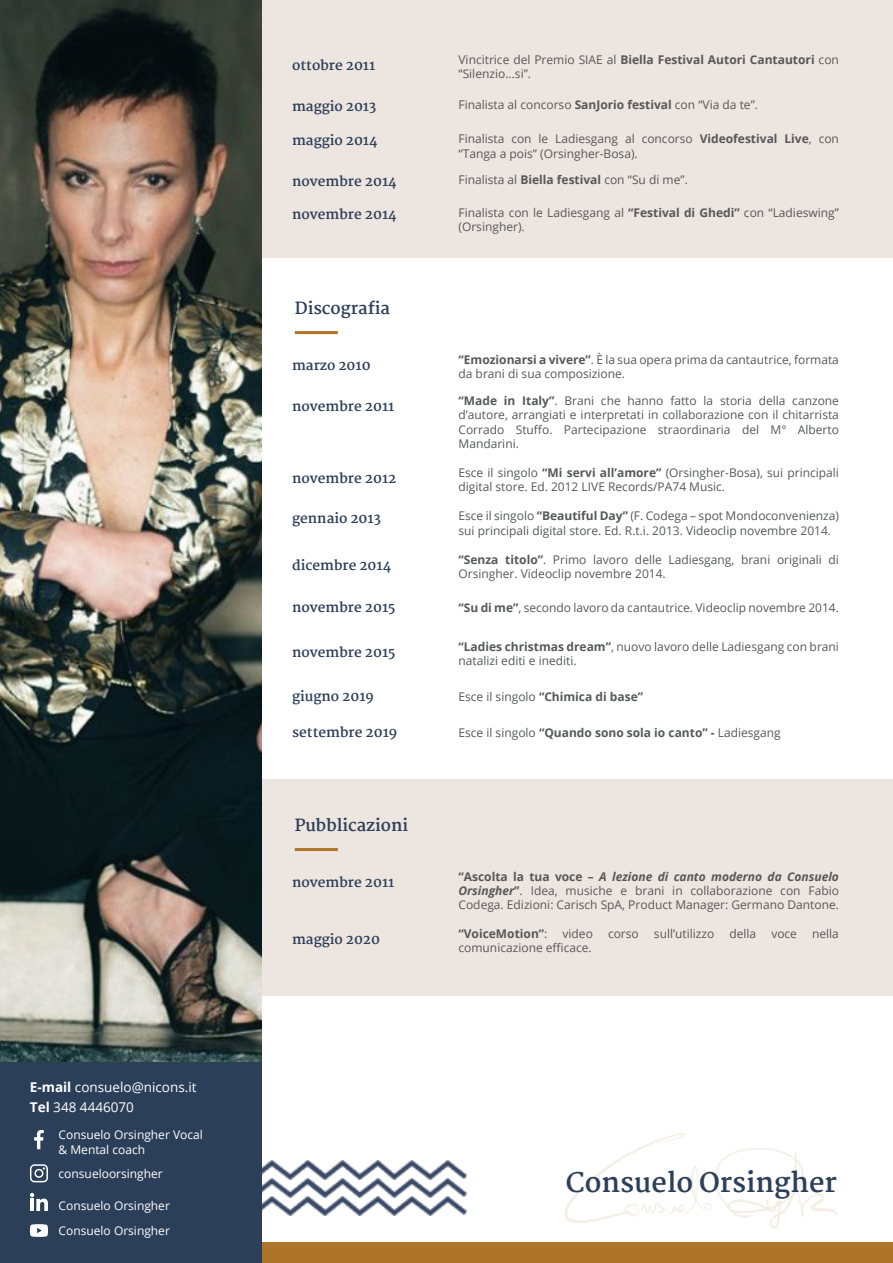
<style>
.page{position:relative;width:893px;height:1263px;background:#fff}
.page>*{position:absolute;margin:0;border:0;box-sizing:border-box;transform-origin:0 0}
.main_name_1{font:700 27px "Martel";color:#2c3f59}
.main_name_1-2{font:700 16.5px "Martel";color:#2c3f59}
.Year{font:700 13.5px "Martel";color:#2c3f59}
.text_area{font:13.5px "Open Sans";color:#fff}
.text_area-2{font:12px/14.4px "Open Sans";color:#57585a}
.text_area-3{font:700 12px "Open Sans";color:#57585a}
.text_area-4{font:12px "Open Sans";color:#fff}
.s1{font-weight:700}
.s2{font-weight:400}
.s3{font-weight:700;font-style:italic}
</style>
<div class="page">
<div style="left:0;top:779px;width:893px;height:216px;background:#ede5e0"></div>
<div style="left:0;top:0;width:893px;height:258px;background:#ede5e0"></div>
<img style="left:0;top:0;width:261px;height:1062px">
<div style="left:0;top:1242px;width:893px;height:21px;background:#ae752a"></div>
<hr style="left:295px;top:331px;width:43px;height:3px;background:#ae752a">
<hr style="left:295px;top:848px;width:43px;height:3px;background:#ae752a">
<img style="left:564px;top:1133px;width:273px;height:96px">
<img style="left:261px;top:1160px;width:206px;height:18px">
<img style="left:261px;top:1178px;width:206px;height:18px">
<img style="left:261px;top:1196px;width:206px;height:20px">
<div style="left:0;top:1062px;width:261px;height:201px;background:#2c3f59"></div>
<svg style="left:34px;top:1130px;width:10px;height:19px"></svg>
<svg style="left:30px;top:1164px;width:18px;height:18px"></svg>
<svg style="left:30px;top:1193px;width:18px;height:18px"></svg>
<svg style="left:30px;top:1224px;width:18px;height:13px"></svg>
<p class="text_area" style="left:30px;top:1078px;width:168px"><span class="s1">E-mail</span> consuelo@nicons.it</p>
<p class="text_area" style="left:30px;top:1098px;width:106px"><span class="s1">Tel</span> 348 4446070</p>
<p class="text_area-4" style="left:59px;top:1126px;width:146px">Consuelo Orsingher Vocal</p>
<p class="text_area-4" style="left:59px;top:1141px;width:88px">&amp; Mental coach</p>
<p class="text_area-4" style="left:59px;top:1165px;width:106px">consueloorsingher</p>
<p class="text_area-4" style="left:59px;top:1197px;width:113px">Consuelo Orsingher</p>
<p class="text_area-4" style="left:59px;top:1222px;width:113px">Consuelo Orsingher</p>
<p class="Year" style="left:292px;top:57px;width:85px">ottobre 2011</p>
<p class="Year" style="left:292px;top:98px;width:86px">maggio 2013</p>
<p class="Year" style="left:292px;top:132px;width:87px">maggio 2014</p>
<p class="Year" style="left:292px;top:173px;width:106px">novembre 2014</p>
<p class="Year" style="left:292px;top:206px;width:106px">novembre 2014</p>
<p class="main_name_1-2" style="left:295px;top:298px;width:97px">Discografia</p>
<p class="Year" style="left:292px;top:357px;width:80px">marzo 2010</p>
<p class="Year" style="left:292px;top:398px;width:104px">novembre 2011</p>
<p class="Year" style="left:292px;top:470px;width:106px">novembre 2012</p>
<p class="Year" style="left:292px;top:511px;width:90px">gennaio 2013</p>
<p class="Year" style="left:292px;top:557px;width:101px">dicembre 2014</p>
<p class="Year" style="left:292px;top:599px;width:105px">novembre 2015</p>
<p class="Year" style="left:292px;top:644px;width:105px">novembre 2015</p>
<p class="Year" style="left:292px;top:688px;width:84px">giugno 2019</p>
<p class="Year" style="left:292px;top:724px;width:107px">settembre 2019</p>
<p class="main_name_1-2" style="left:295px;top:815px;width:115px">Pubblicazioni</p>
<p class="Year" style="left:292px;top:874px;width:104px">novembre 2011</p>
<p class="Year" style="left:292px;top:931px;width:89px">maggio 2020</p>
<p class="text_area-2" style="left:458px;top:52px;width:382px">Vincitrice del Premio SIAE al <span class="s1">Biella Festival Autori Cantautori</span> con “Silenzio...si”.</p>
<p class="text_area-2" style="left:458px;top:97px;width:301px">Finalista al concorso <span class="s1">SanJorio festival</span> con “Via da te”.</p>
<p class="text_area-2" style="left:458px;top:132px;width:382px">Finalista con le Ladiesgang al concorso <span class="s1">Videofestival Live</span>, con “Tanga a pois” (Orsingher-Bosa).</p>
<p class="text_area-2" style="left:458px;top:172px;width:231px">Finalista al <span class="s1">Biella festival</span> con “Su di me”.</p>
<p class="text_area-2" style="left:458px;top:205px;width:382px">Finalista con le Ladiesgang al <span class="s1">“Festival di Ghedi”</span> con “Ladieswing” (Orsingher).</p>
<p class="text_area-2" style="left:458px;top:352px;width:382px"><span class="s1">“Emozionarsi a vivere”</span>. È la sua opera prima da cantautrice, formata da brani di sua composizione.</p>
<p class="text_area-2" style="left:458px;top:393px;width:382px;text-align:justify"><span class="s1">“Made in Italy”</span>. Brani che hanno fatto la storia della canzone d’autore, arrangiati e interpretati in collaborazione con il chitarrista Corrado Stuffo. Partecipazione straordinaria del M° Alberto Mandarini.</p>
<p class="text_area-2" style="left:458px;top:465px;width:382px">Esce il singolo <span class="s1">“Mi servi all’amore”</span> (Orsingher-Bosa), sui principali digital store. Ed. 2012 LIVE Records/PA74 Music.</p>
<p class="text_area-2" style="left:458px;top:508px;width:382px">Esce il singolo <span class="s1">“Beautiful Day”</span> (F. Codega – spot Mondoconvenienza) sui principali digital store. Ed. R.t.i. 2013. Videoclip novembre 2014.</p>
<p class="text_area-2" style="left:458px;top:552px;width:382px"><span class="s1">“Senza titolo”</span>. Primo lavoro delle Ladiesgang, brani originali di<br>Orsingher. Videoclip novembre 2014.</p>
<p class="text_area-2" style="left:458px;top:600px;width:382px"><span class="s1">“Su di me”</span>, secondo lavoro da cantautrice. Videoclip novembre 2014.</p>
<p class="text_area-2" style="left:458px;top:639px;width:382px"><span class="s1">“Ladies christmas dream”</span>, nuovo lavoro delle Ladiesgang con brani natalizi editi e inediti.</p>
<p class="text_area-3" style="left:458px;top:688px;width:186px"><span class="s2">Esce il singolo</span> “Chimica di base”</p>
<p class="text_area-3" style="left:458px;top:724px;width:324px"><span class="s2">Esce il singolo</span> “Quando sono sola io canto” - <span class="s2">Ladiesgang</span></p>
<p class="text_area-2" style="left:458px;top:869px;width:382px;text-align:justify"><span class="s1">“Ascolta la tua voce –</span> <span class="s3">A lezione di canto moderno da Consuelo Orsingher</span><span class="s1">”</span>. Idea, musiche e brani in collaborazione con Fabio Codega. Edizioni: Carisch SpA, Product Manager: Germano Dantone.</p>
<p class="text_area-3" style="left:458px;top:925px;width:90px">“VoiceMotion”<span class="s2">:</span></p>
<p class="text_area-2" style="left:562px;top:926px;width:32px">video</p>
<p class="text_area-2" style="left:608px;top:926px;width:32px">corso</p>
<p class="text_area-2" style="left:654px;top:926px;width:62px">sull’utilizzo</p>
<p class="text_area-2" style="left:729px;top:926px;width:28px">della</p>
<p class="text_area-2" style="left:771px;top:926px;width:27px">voce</p>
<p class="text_area-2" style="left:812px;top:926px;width:28px">nella</p>
<p class="text_area-2" style="left:458px;top:940px;width:135px">comunicazione efficace.</p>
<p class="main_name_1" style="left:566px;top:1167px;width:273px">Consuelo Orsingher</p>
</div>
